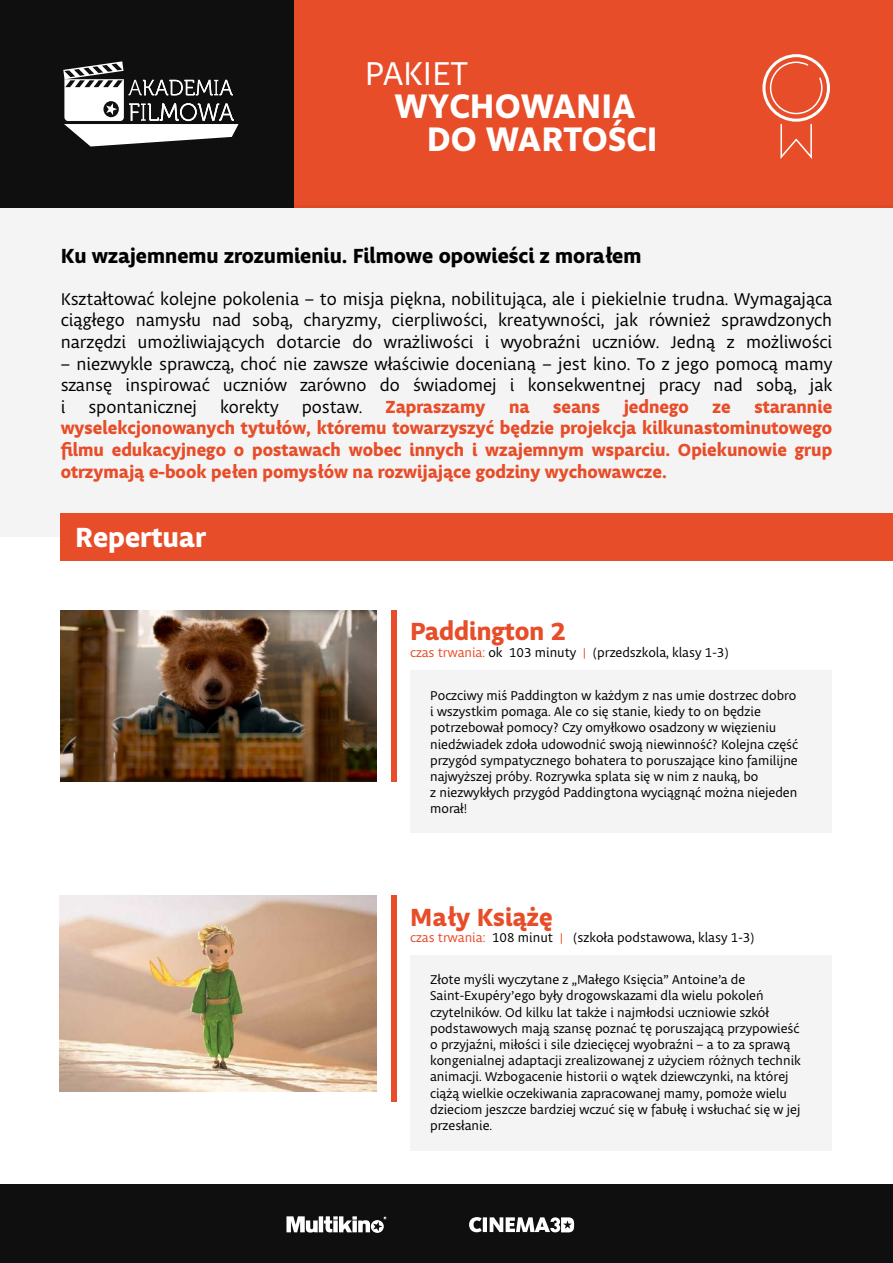
<style>
.page{position:relative;width:893px;height:1263px;background:#fff}
.page>*{position:absolute;margin:0;border:0;box-sizing:border-box;transform-origin:0 0}
.t1{font:700 34.95px/33px "Obliqua Sans";color:#fff}
.t2{font:34.95px "Obliqua Sans";color:#fff}
.t3{font:700 28.5px "Obliqua Sans";color:#fff}
.t4{font:700 25.5px "Obliqua Sans";color:#e74d29}
.t5{font:700 21px "Obliqua Sans";color:#000}
.t6{font:18px/21.6px "Obliqua Sans";color:#000;text-align:justify}
.t7{font:700 18px/21.6px "Obliqua Sans";color:#e84d29;text-align:justify}
.t8{font:13.5px/16.2px "Obliqua Sans";color:#000}
.s1{color:#e74d29}
</style>
<div class="page">
<div style="left:273px;top:0;width:620px;height:208px;background:#e84d29"></div>
<svg style="left:762px;top:54px;width:68px;height:105px"></svg>
<div style="left:0;top:206px;width:893px;height:331px;background:#f4f4f4"></div>
<div style="left:410px;top:955px;width:422px;height:196px;background:#f4f4f4"></div>
<div style="left:391px;top:895px;width:5px;height:207px;background:#e74d29"></div>
<div style="left:0;top:0;width:294px;height:208px;background:#0f0f0f"></div>
<svg style="left:63px;top:61px;width:176px;height:86px"></svg>
<div style="left:0;top:1184px;width:893px;height:79px;background:#0f0f0f"></div>
<svg style="left:469px;top:1217px;width:105px;height:15px"></svg>
<svg style="left:286px;top:1216px;width:101px;height:17px"></svg>
<div style="left:61px;top:513px;width:832px;height:48px;background:#e74d29"></div>
<div style="left:410px;top:670px;width:422px;height:162px;background:#f4f4f4"></div>
<div style="left:391px;top:610px;width:5px;height:171px;background:#e74d29"></div>
<img style="left:61px;top:611px;width:316px;height:170px">
<img style="left:60px;top:895px;width:317px;height:196px">
<h1 class="t2" style="left:365px;top:54px;width:105px">PAKIET</h1>
<h1 class="t1" style="left:427px;top:92px;width:232px;text-indent:-32px">WYCHOWANIA<br>DO WARTOŚCI</h1>
<h3 class="t5" style="left:61px;top:244px;width:582px">Ku wzajemnemu zrozumieniu. Filmowe opowieści z morałem</h3>
<p class="t6" style="left:61px;top:289px;width:773px">Kształtować kolejne pokolenia – to misja piękna, nobilitująca, ale i piekielnie trudna. Wymagająca ciągłego namysłu nad sobą, charyzmy, cierpliwości, kreatywności, jak również sprawdzonych narzędzi umożliwiających dotarcie do wrażliwości i wyobraźni uczniów. Jedną z możliwości</p>
<h3 class="t6" style="left:61px;top:354px;width:773px">– niezwykle sprawczą, choć nie zawsze właściwie docenianą – jest kino. To z jego pomocą mamy szansę inspirować uczniów zarówno do świadomej i konsekwentnej pracy nad sobą, jak i</h3>
<h3 class="t6" style="left:88px;top:397px;width:110px">spontanicznej</h3>
<h3 class="t6" style="left:220px;top:397px;width:60px">korekty</h3>
<h3 class="t6" style="left:302px;top:397px;width:62px">postaw.</h3>
<h3 class="t7" style="left:385px;top:397px;width:101px">Zapraszamy</h3>
<h3 class="t7" style="left:509px;top:397px;width:22px">na</h3>
<h3 class="t7" style="left:553px;top:397px;width:48px">seans</h3>
<h3 class="t7" style="left:624px;top:397px;width:67px">jednego</h3>
<h3 class="t7" style="left:713px;top:397px;width:20px">ze</h3>
<p class="t7" style="left:61px;top:397px;width:773px;text-indent:694px">starannie wyselekcjonowanych tytułów, któremu towarzyszyć będzie projekcja kilkunastominutowego filmu edukacyjnego o postawach wobec innych i wzajemnym wsparciu. Opiekunowie grup otrzymają e-book pełen pomysłów na rozwijające godziny wychowawcze.</p>
<h2 class="t3" style="left:75px;top:521px;width:132px">Repertuar</h2>
<h3 class="t4" style="left:410px;top:617px;width:157px">Paddington 2</h3>
<p class="t8" style="left:410px;top:645px;width:320px"><span class="s1">czas trwania:</span> ok 103 minuty <span class="s1">|</span> (przedszkola, klasy 1-3)</p>
<p class="t8" style="left:430px;top:688px;width:370px">Poczciwy miś Paddington w każdym z nas umie dostrzec dobro i wszystkim pomaga. Ale co się stanie, kiedy to on będzie potrzebował pomocy? Czy omyłkowo osadzony w więzieniu niedźwiadek zdoła udowodnić swoją niewinność? Kolejna część przygód sympatycznego bohatera to poruszające kino familijne najwyższej próby. Rozrywka splata się w nim z nauką, bo<br>z niezwykłych przygód Paddingtona wyciągnąć można niejeden morał!</p>
<h3 class="t4" style="left:410px;top:902px;width:144px">Mały Książę</h3>
<p class="t8" style="left:410px;top:930px;width:346px"><span class="s1">czas trwania:</span> 108 minut <span class="s1">|</span> (szkoła podstawowa, klasy 1-3)</p>
<p class="t8" style="left:430px;top:972px;width:372px">Złote myśli wyczytane z „Małego Księcia” Antoine’a de Saint-Exupéry’ego były drogowskazami dla wielu pokoleń czytelników. Od kilku lat także i najmłodsi uczniowie szkół podstawowych mają szansę poznać tę poruszającą przypowieść o przyjaźni, miłości i sile dziecięcej wyobraźni – a to za sprawą kongenialnej adaptacji zrealizowanej z użyciem różnych technik animacji. Wzbogacenie historii o wątek dziewczynki, na której ciążą wielkie oczekiwania zapracowanej mamy, pomoże wielu dzieciom jeszcze bardziej wczuć się w fabułę i wsłuchać się w jej przesłanie.</p>
</div>
